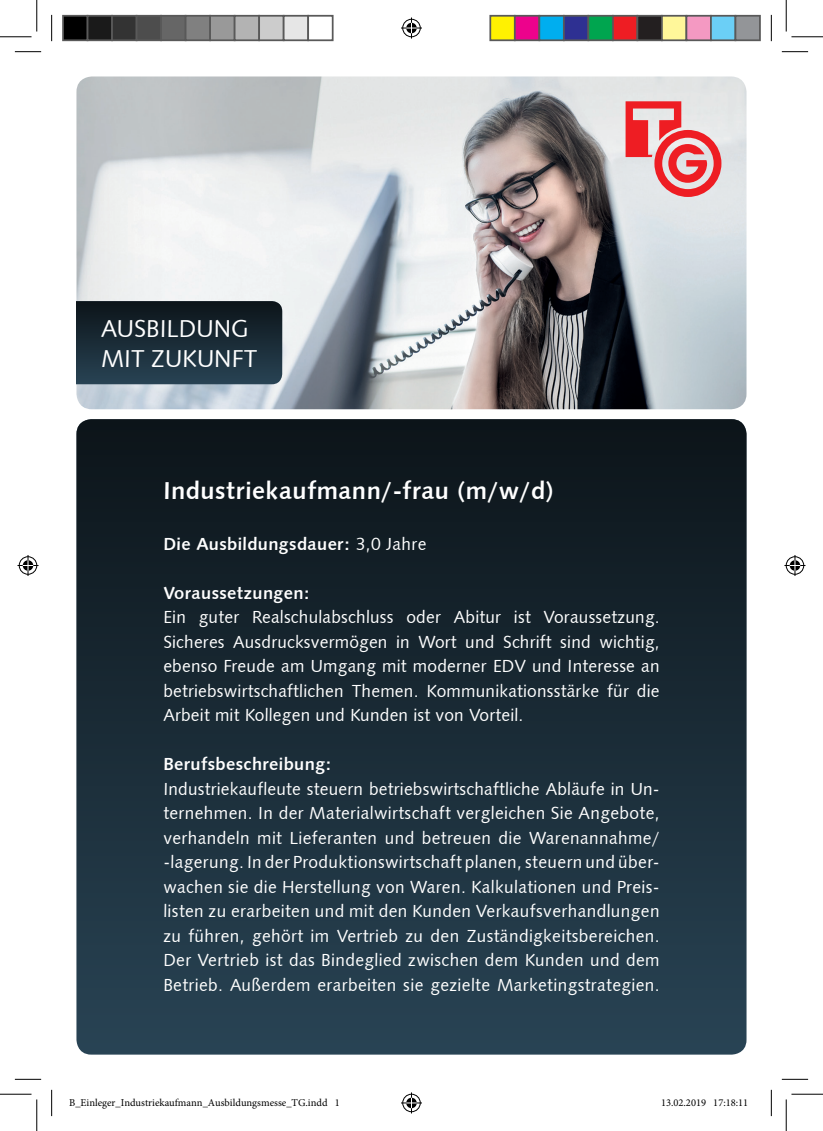
<style>
.page{position:relative;width:823px;height:1131px;background:#fff}
.page>*{position:absolute;margin:0;border:0;box-sizing:border-box;transform-origin:0 0}
.t1{font:24.5px "Humanist 531 BT Bold A";letter-spacing:.02em;color:#fff}
.t2{font:24.5px/29.4px "Humanist 531 BT Roman A";color:#fff}
.t3{font:17.5px/24.5px "Humanist 531 BT Roman A";letter-spacing:.015em;color:#fff;text-align:justify}
.t4{font:17.5px "Humanist 531 BT Bold A";letter-spacing:.02em;color:#fff}
.t5{font:10.5px "Minion Pro";color:#000}
.s1{font-family:"Humanist 531 BT Roman A"}
</style>
<div class="page">
<img style="left:76px;top:76px;width:670px;height:333px">
<div style="left:76px;top:419px;width:670px;height:635px;background:linear-gradient(to bottom,#0c1419,#284354);border-radius:15px"></div>
<svg style="left:625px;top:101px;width:96px;height:96px"></svg>
<svg style="left:76px;top:301px;width:206px;height:83px"></svg>
<svg style="left:15px;top:51px;width:26px;height:1px"></svg>
<svg style="left:781px;top:51px;width:27px;height:1px"></svg>
<svg style="left:15px;top:1078px;width:26px;height:1px"></svg>
<svg style="left:782px;top:1078px;width:26px;height:1px"></svg>
<svg style="left:51px;top:15px;width:1px;height:26px"></svg>
<svg style="left:51px;top:1089px;width:1px;height:26px"></svg>
<svg style="left:771px;top:15px;width:1px;height:26px"></svg>
<svg style="left:771px;top:1089px;width:1px;height:26px"></svg>
<hr style="left:0;top:36px;width:32px;height:1px;background:#000">
<hr style="left:791px;top:36px;width:32px;height:1px;background:#000">
<hr style="left:0;top:1093px;width:32px;height:1px;background:#000">
<hr style="left:791px;top:1093px;width:32px;height:1px;background:#000">
<hr style="left:36px;top:0;width:1px;height:32px;background:#000">
<hr style="left:36px;top:1099px;width:1px;height:31px;background:#000">
<hr style="left:786px;top:0;width:1px;height:32px;background:#000">
<hr style="left:786px;top:1099px;width:1px;height:31px;background:#000">
<svg style="left:401px;top:18px;width:21px;height:21px"></svg>
<svg style="left:401px;top:1092px;width:21px;height:21px"></svg>
<svg style="left:18px;top:555px;width:21px;height:21px"></svg>
<svg style="left:784px;top:555px;width:21px;height:21px"></svg>
<div style="left:63px;top:16px;width:25px;height:24px;background:#000"></div>
<div style="left:62px;top:15px;width:26px;height:26px;border:2px solid #595959"></div>
<div style="left:88px;top:16px;width:24px;height:24px;background:#1a1a1a"></div>
<div style="left:87px;top:15px;width:26px;height:26px;border:2px solid #595959"></div>
<div style="left:112px;top:16px;width:25px;height:24px;background:#333"></div>
<div style="left:111px;top:15px;width:26px;height:26px;border:2px solid #595959"></div>
<div style="left:137px;top:16px;width:24px;height:24px;background:#4d4d4d"></div>
<div style="left:136px;top:15px;width:26px;height:26px;border:2px solid #595959"></div>
<div style="left:161px;top:16px;width:25px;height:24px;background:#666"></div>
<div style="left:160px;top:15px;width:26px;height:26px;border:2px solid #595959"></div>
<div style="left:186px;top:16px;width:24px;height:24px;background:#808080"></div>
<div style="left:185px;top:15px;width:26px;height:26px;border:2px solid #595959"></div>
<div style="left:210px;top:16px;width:25px;height:24px;background:#999"></div>
<div style="left:209px;top:15px;width:26px;height:26px;border:2px solid #595959"></div>
<div style="left:235px;top:16px;width:24px;height:24px;background:#b3b3b3"></div>
<div style="left:234px;top:15px;width:26px;height:26px;border:2px solid #595959"></div>
<div style="left:259px;top:16px;width:25px;height:24px;background:#ccc"></div>
<div style="left:258px;top:15px;width:26px;height:26px;border:2px solid #595959"></div>
<div style="left:284px;top:16px;width:24px;height:24px;background:#e6e6e6"></div>
<div style="left:283px;top:15px;width:26px;height:26px;border:2px solid #595959"></div>
<div style="left:307px;top:15px;width:26px;height:26px;border:2px solid #595959"></div>
<div style="left:490px;top:16px;width:25px;height:24px;background:#fff101"></div>
<div style="left:489px;top:15px;width:26px;height:26px;border:2px solid #595959"></div>
<div style="left:515px;top:16px;width:24px;height:24px;background:#ed028c"></div>
<div style="left:514px;top:15px;width:26px;height:26px;border:2px solid #595959"></div>
<div style="left:539px;top:16px;width:25px;height:24px;background:#00aeef"></div>
<div style="left:538px;top:15px;width:26px;height:26px;border:2px solid #595959"></div>
<div style="left:564px;top:16px;width:24px;height:24px;background:#2e3092"></div>
<div style="left:563px;top:15px;width:26px;height:26px;border:2px solid #595959"></div>
<div style="left:588px;top:16px;width:25px;height:24px;background:#00a54f"></div>
<div style="left:587px;top:15px;width:26px;height:26px;border:2px solid #595959"></div>
<div style="left:613px;top:16px;width:24px;height:24px;background:#ee1d23"></div>
<div style="left:612px;top:15px;width:26px;height:26px;border:2px solid #595959"></div>
<div style="left:637px;top:16px;width:25px;height:24px;background:#231f20"></div>
<div style="left:636px;top:15px;width:26px;height:26px;border:2px solid #595959"></div>
<div style="left:662px;top:16px;width:24px;height:24px;background:#fff79a"></div>
<div style="left:661px;top:15px;width:26px;height:26px;border:2px solid #595959"></div>
<div style="left:686px;top:16px;width:25px;height:24px;background:#f499c2"></div>
<div style="left:685px;top:15px;width:26px;height:26px;border:2px solid #595959"></div>
<div style="left:711px;top:16px;width:24px;height:24px;background:#6bcff6"></div>
<div style="left:710px;top:15px;width:26px;height:26px;border:2px solid #595959"></div>
<div style="left:735px;top:16px;width:25px;height:24px;background:#939598"></div>
<div style="left:734px;top:15px;width:26px;height:26px;border:2px solid #595959"></div>
<h1 class="t2" style="left:101px;top:313px;width:158px">AUSBILDUNG<br>MIT ZUKUNFT</h1>
<h1 class="t1" style="left:163px;top:475px;width:392px">Industriekaufmann/-frau (m/w/d)</h1>
<p class="t4" style="left:163px;top:532px;width:264px">Die Ausbildungsdauer: <span class="s1">3,0 Jahre</span></p>
<p class="t4" style="left:163px;top:581px;width:148px">Voraussetzungen:</p>
<p class="t3" style="left:163px;top:604px;width:498px">Ein guter Realschulabschluss oder Abitur ist Voraussetzung.<br>Sicheres Ausdrucksvermögen in Wort und Schrift sind wichtig, ebenso Freude am Umgang mit moderner EDV und Interesse an betriebswirtschaftlichen Themen. Kommunikationsstärke für die Arbeit mit Kollegen und Kunden ist von Vorteil.</p>
<p class="t4" style="left:163px;top:753px;width:170px">Berufsbeschreibung:</p>
<p class="t3" style="left:163px;top:775px;width:498px">Industriekaufleute steuern betriebswirtschaftliche Abläufe in Un&shy;ternehmen. In der Materialwirtschaft vergleichen Sie Angebote, verhandeln mit Lieferanten und betreuen die Warenannahme/ -lagerung. In der Produktionswirtschaft planen, steuern und über&shy;wachen sie die Herstellung von Waren. Kalkulationen und Preis&shy;listen zu erarbeiten und mit den Kunden Verkaufsverhandlungen zu führen, gehört im Vertrieb zu den Zuständigkeitsbereichen.<br>Der Vertrieb ist das Bindeglied zwischen dem Kunden und dem Betrieb. Außerdem erarbeiten sie gezielte Marketingstrategien.</p>
<p class="t5" style="left:69px;top:1094px;width:272px">B_Einleger_Industriekaufmann_Ausbildungsmesse_TG.indd 1</p>
<p class="t5" style="left:661px;top:1094px;width:89px">13.02.2019 17:18:11</p>
</div>
